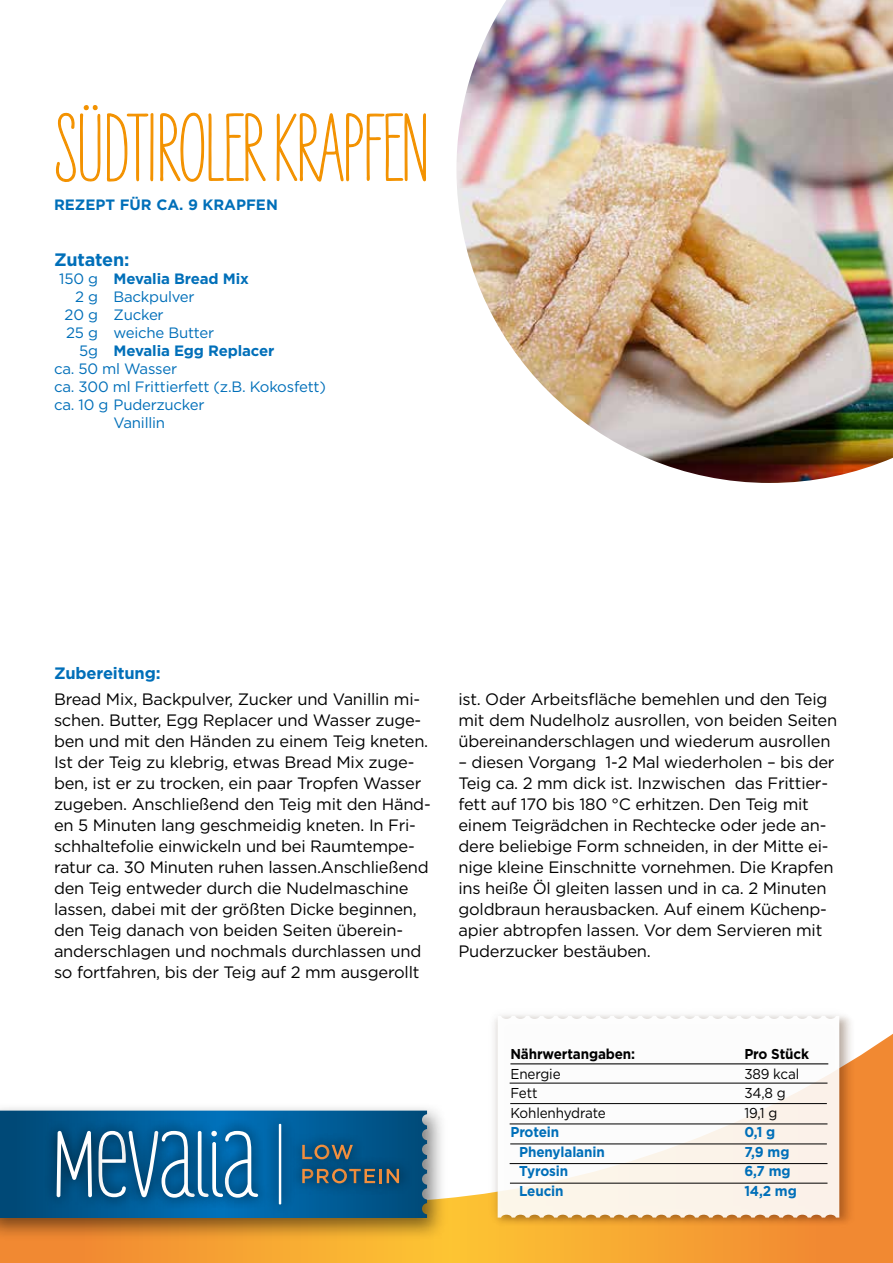
<style>
.page{position:relative;width:893px;height:1263px;background:#fff}
.page>*{position:absolute;margin:0;border:0;box-sizing:border-box;transform-origin:0 0}
.t1{font:97.5px "Liebe Erika";letter-spacing:-.03em;color:#f39200}
.t2{font:700 18px "Gotham";letter-spacing:-.01em;color:#006fb9}
.t3{font:16.5px/21px "Gotham";letter-spacing:-.015em;color:#000}
.t4{font:700 16.5px "Gotham";letter-spacing:-.01em;color:#006fb9}
.t5{font:15px "Gotham";letter-spacing:-.015em;color:#006fb9}
.t6{font:700 15px "Gotham";letter-spacing:-.01em;color:#006fb9}
.t7{font:700 14.25px "Gotham";letter-spacing:-.01em;color:#006fb9;scale:.94 1}
.t8{font:14.25px "Gotham";letter-spacing:-.01em;color:#000;scale:.94 1}
.t9{font:700 14.25px "Gotham";letter-spacing:-.01em;color:#000;scale:.94 1}
.s1{font-weight:400}
</style>
<div class="page">
<svg style="left:0;top:1034px;width:893px;height:229px"></svg>
<div style="left:0;top:1102px;width:449px;height:139px;background:#000;opacity:.5"></div>
<svg style="left:0;top:1110px;width:427px;height:108px;background:#06588c"></svg>
<div style="left:266px;top:1112px;width:29px;height:104px;background:#000;opacity:.75"></div>
<hr style="left:279px;top:1124px;width:2px;height:80px;background:#fff">
<div style="left:289px;top:1133px;width:35px;height:39px;background:#005e9b"></div>
<div style="left:302px;top:1132px;width:40px;height:40px;background:#005d99"></div>
<div style="left:320px;top:1132px;width:45px;height:39px;background:#00568c"></div>
<svg style="left:302px;top:1144px;width:51px;height:12px"></svg>
<div style="left:289px;top:1156px;width:37px;height:39px;background:#000;opacity:.75"></div>
<div style="left:304px;top:1156px;width:37px;height:39px;background:#000;opacity:.75"></div>
<div style="left:319px;top:1156px;width:40px;height:40px;background:#000;opacity:.75"></div>
<div style="left:337px;top:1156px;width:36px;height:39px;background:#000;opacity:.75"></div>
<div style="left:351px;top:1156px;width:36px;height:40px;background:#005184"></div>
<svg style="left:302px;top:1168px;width:64px;height:15px"></svg>
<div style="left:366px;top:1157px;width:29px;height:38px;background:#000;opacity:.75"></div>
<div style="left:373px;top:1157px;width:39px;height:38px;background:#000;opacity:.75"></div>
<svg style="left:387px;top:1169px;width:12px;height:14px"></svg>
<div style="left:85px;top:1118px;width:54px;height:92px;background:#000;opacity:.75"></div>
<div style="left:43px;top:1119px;width:62px;height:90px;background:#000;opacity:.75"></div>
<svg style="left:57px;top:1131px;width:35px;height:66px"></svg>
<div style="left:116px;top:1119px;width:55px;height:90px;background:#000;opacity:.75"></div>
<div style="left:149px;top:1118px;width:58px;height:92px;background:#000;opacity:.75"></div>
<div style="left:212px;top:1118px;width:58px;height:92px;background:#000;opacity:.75"></div>
<div style="left:185px;top:1119px;width:36px;height:90px;background:#000;opacity:.75"></div>
<div style="left:199px;top:1130px;width:36px;height:80px;background:#000;opacity:.75"></div>
<svg style="left:99px;top:1131px;width:159px;height:67px"></svg>
<img style="left:456px;top:0;width:437px;height:483px">
<div style="left:485px;top:1004px;width:376px;height:229px;background:#000;opacity:.1"></div>
<img style="left:488px;top:1010px;width:370px;height:219px">
<svg style="left:498px;top:1016px;width:341px;height:201px"></svg>
<hr style="left:510px;top:1063px;width:318px;height:1px;background:#000">
<hr style="left:510px;top:1083px;width:317px;height:1px;background:#000">
<hr style="left:510px;top:1124px;width:317px;height:1px;background:#000">
<hr style="left:510px;top:1163px;width:317px;height:1px;background:#000">
<hr style="left:510px;top:1183px;width:317px;height:1px;background:#000">
<hr style="left:510px;top:1103px;width:317px;height:1px;background:#000">
<hr style="left:510px;top:1144px;width:317px;height:1px;background:#000">
<svg style="left:56px;top:105px;width:210px;height:77px"></svg>
<svg style="left:276px;top:113px;width:151px;height:69px"></svg>
<h1 class="t1" style="left:54px;top:93px;width:378px">SÜDTIROLER KRAPFEN</h1>
<p class="t6" style="left:54px;top:195px;width:225px">REZEPT FÜR CA. 9 KRAPFEN</p>
<p class="t2" style="left:54px;top:248px;width:77px">Zutaten:</p>
<p class="t6" style="left:59px;top:269px;width:191px"><span class="s1">150 g</span> Mevalia Bread Mix</p>
<p class="t5" style="left:75px;top:287px;width:121px">2 g Backpulver</p>
<p class="t5" style="left:65px;top:305px;width:101px">20 g Zucker</p>
<p class="t5" style="left:66px;top:323px;width:150px">25 g weiche Butter</p>
<p class="t6" style="left:79px;top:341px;width:197px"><span class="s1">5g</span> Mevalia Egg Replacer</p>
<p class="t5" style="left:54px;top:359px;width:125px">ca. 50 ml Wasser</p>
<p class="t5" style="left:54px;top:377px;width:273px">ca. 300 ml Frittierfett (z.B. Kokosfett)</p>
<p class="t5" style="left:54px;top:395px;width:152px">ca. 10 g Puderzucker</p>
<p class="t5" style="left:114px;top:413px;width:53px">Vanillin</p>
<p class="t4" style="left:54px;top:662px;width:108px">Zubereitung:</p>
<p class="t3" style="left:54px;top:688px;width:378px">Bread Mix, Backpulver, Zucker und Vanillin mi&shy;schen. Butter, Egg Replacer und Wasser zuge&shy;ben und mit den Händen zu einem Teig kneten.<br>Ist der Teig zu klebrig, etwas Bread Mix zuge&shy;ben, ist er zu trocken, ein paar Tropfen Wasser zugeben. Anschließend den Teig mit den Händ&shy;en 5 Minuten lang geschmeidig kneten. In Fri&shy;schhaltefolie einwickeln und bei Raumtempe&shy;ratur ca. 30 Minuten ruhen lassen.Anschließend den Teig entweder durch die Nudelmaschine lassen, dabei mit der größten Dicke beginnen, den Teig danach von beiden Seiten überein&shy;anderschlagen und nochmals durchlassen und so fortfahren, bis der Teig auf 2 mm ausgerollt</p>
<p class="t3" style="left:458px;top:688px;width:380px">ist. Oder Arbeitsfläche bemehlen und den Teig mit dem Nudelholz ausrollen, von beiden Seiten übereinanderschlagen und wiederum ausrollen</p>
<p class="t3" style="left:458px;top:751px;width:378px">– diesen Vorgang 1-2 Mal wiederholen – bis der Teig ca. 2 mm dick ist. Inzwischen das Frittier&shy;fett auf 170 bis 180 °C erhitzen. Den Teig mit einem Teigrädchen in Rechtecke oder jede an&shy;dere beliebige Form schneiden, in der Mitte ei&shy;nige kleine Einschnitte vornehmen. Die Krapfen ins heiße Öl gleiten lassen und in ca. 2 Minuten goldbraun herausbacken. Auf einem Küchenp&shy;apier abtropfen lassen. Vor dem Servieren mit Puderzucker bestäuben.</p>
<p class="t9" style="left:510px;top:1045px;width:134px">Nährwertangaben:</p>
<p class="t9" style="left:744px;top:1045px;width:70px">Pro Stück</p>
<p class="t8" style="left:510px;top:1064px;width:55px">Energie</p>
<p class="t8" style="left:744px;top:1064px;width:60px">389 kcal</p>
<p class="t8" style="left:510px;top:1084px;width:30px">Fett</p>
<p class="t8" style="left:744px;top:1084px;width:46px">34,8 g</p>
<p class="t8" style="left:510px;top:1103px;width:103px">Kohlenhydrate</p>
<p class="t8" style="left:744px;top:1103px;width:37px">19,1 g</p>
<p class="t7" style="left:510px;top:1123px;width:53px">Protein</p>
<p class="t7" style="left:744px;top:1123px;width:35px">0,1 g</p>
<p class="t7" style="left:519px;top:1142px;width:93px">Phenylalanin</p>
<p class="t7" style="left:744px;top:1142px;width:49px">7,9 mg</p>
<p class="t7" style="left:519px;top:1162px;width:54px">Tyrosin</p>
<p class="t7" style="left:744px;top:1162px;width:51px">6,7 mg</p>
<p class="t7" style="left:519px;top:1181px;width:49px">Leucin</p>
<p class="t7" style="left:744px;top:1181px;width:57px">14,2 mg</p>
</div>
